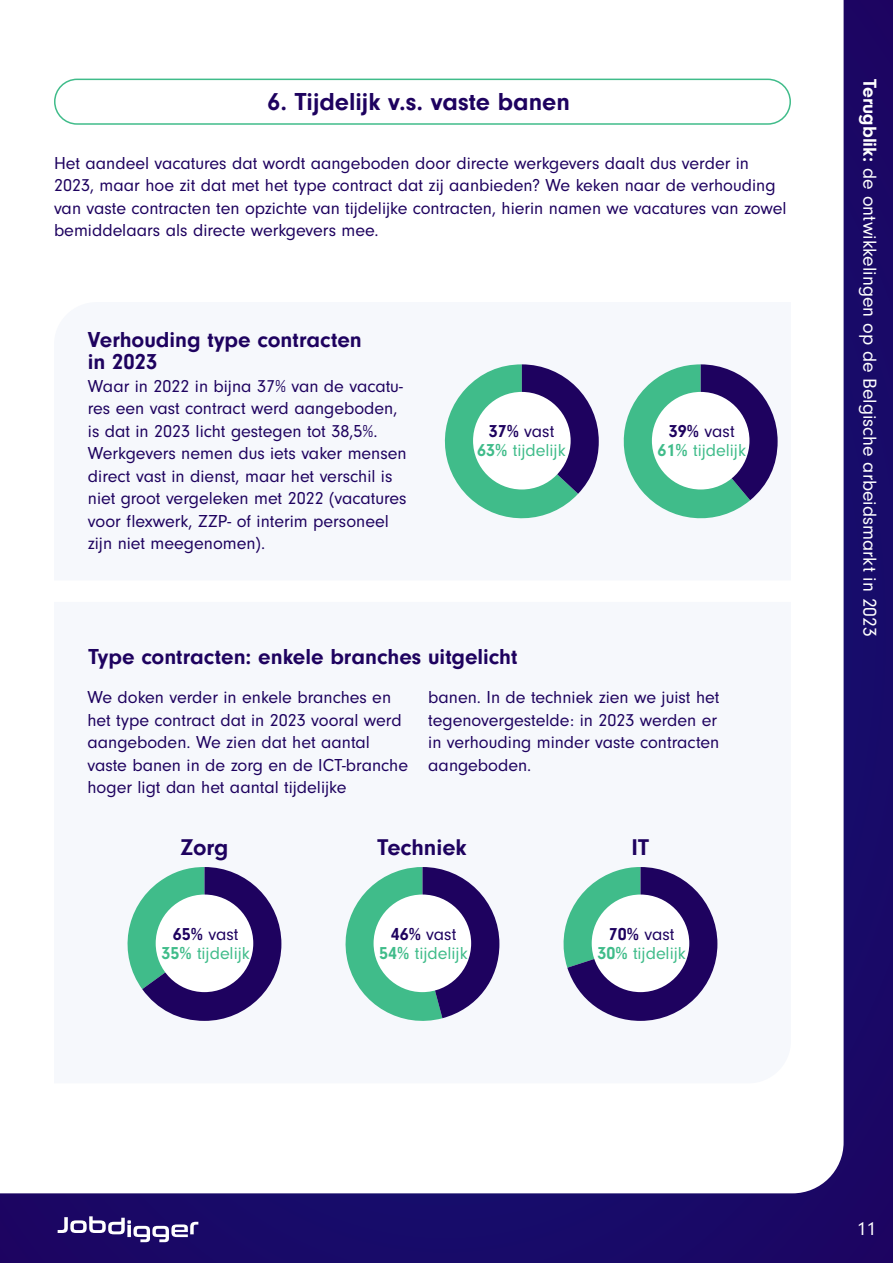
<style>
.page{position:relative;width:893px;height:1263px;background:#180a68}
.page>*{position:absolute;margin:0;border:0;box-sizing:border-box;transform-origin:0 0}
.t1{font:700 25.5px "Neuzeit Gro";color:#1e025f}
.t2{font:700 23.7px "Neuzeit Gro";color:#1e025f}
.t3{font:700 22.5px/22.5px "Neuzeit Gro";color:#1e025f}
.t4{font:19.5px "Neuzeit Gro";color:#fff}
.t5{font:18px/22.5px "Neuzeit Gro";color:#1e025f}
.t6{font:18px/19.5px "Neuzeit Gro";color:#40bc8a;text-align:center}
.s1{font-weight:700;color:#1e025f}
.s2{color:#1e025f}
.s3{font-weight:700}
</style>
<div class="page">
<div style="left:0;top:0;width:844px;height:1193px;background:#fff"></div>
<svg style="left:58px;top:1216px;width:140px;height:26px"></svg>
<div style="left:54px;top:302px;width:737px;height:278px;background:#f6f8fc"></div>
<div style="left:55px;top:79px;width:735px;height:45px;background:#fff;border-radius:22px"></div>
<div style="left:54px;top:79px;width:737px;height:46px;border:2px solid #40bc8a;border-radius:22px"></div>
<div style="left:54px;top:602px;width:737px;height:481px;background:#f6f8fc"></div>
<svg style="left:554px;top:867px;width:163px;height:154px"></svg>
<svg style="left:337px;top:867px;width:162px;height:162px"></svg>
<svg style="left:437px;top:364px;width:162px;height:163px"></svg>
<svg style="left:614px;top:364px;width:164px;height:164px"></svg>
<div style="left:473px;top:392px;width:98px;height:97px;background:#fff;border-radius:50%"></div>
<div style="left:652px;top:392px;width:97px;height:97px;background:#fff;border-radius:50%"></div>
<svg style="left:117px;top:867px;width:164px;height:154px"></svg>
<div style="left:156px;top:894px;width:97px;height:98px;background:#fff;border-radius:50%"></div>
<div style="left:374px;top:894px;width:97px;height:98px;background:#fff;border-radius:50%"></div>
<div style="left:592px;top:894px;width:97px;height:98px;background:#fff;border-radius:50%"></div>
<h1 class="t1" style="left:268px;top:87px;width:304px">6. Tijdelijk v.s. vaste banen</h1>
<p class="t5" style="left:54px;top:152px;width:734px">Het aandeel vacatures dat wordt aangeboden door directe werkgevers daalt dus verder in 2023, maar hoe zit dat met het type contract dat zij aanbieden? We keken naar de verhouding van vaste contracten ten opzichte van tijdelijke contracten, hierin namen we vacatures van zowel bemiddelaars als directe werkgevers mee.</p>
<p class="t3" style="left:88px;top:328px;width:275px">Verhouding type contracten in 2023</p>
<p class="t5" style="left:88px;top:375px;width:320px">Waar in 2022 in bijna 37% van de vacatu&shy;res een vast contract werd aangeboden, is dat in 2023 licht gestegen tot 38,5%.<br>Werkgevers nemen dus iets vaker mensen direct vast in dienst, maar het verschil is niet groot vergeleken met 2022 (vacatures voor flexwerk, ZZP- of interim personeel zijn niet meegenomen).</p>
<p class="t6" style="left:477px;top:422px;width:90px"><span class="s1">37%</span> <span class="s2">vast<br></span><span class="s3">63%</span> tijdelijk</p>
<p class="t6" style="left:658px;top:422px;width:90px"><span class="s1">39%</span> <span class="s2">vast<br></span><span class="s3">61%</span> tijdelijk</p>
<p class="t3" style="left:88px;top:646px;width:431px">Type contracten: enkele branches uitgelicht</p>
<p class="t5" style="left:87px;top:686px;width:322px">We doken verder in enkele branches en het type contract dat in 2023 vooral werd aangeboden. We zien dat het aantal vaste banen in de zorg en de ICT-branche hoger ligt dan het aantal tijdelijke</p>
<p class="t5" style="left:428px;top:686px;width:293px;text-align:justify">banen. In de techniek zien we juist het tegenovergestelde: in 2023 werden er in verhouding minder vaste contracten aangeboden.</p>
<h2 class="t2" style="left:180px;top:834px;width:49px">Zorg</h2>
<h2 class="t2" style="left:378px;top:834px;width:91px">Techniek</h2>
<h2 class="t2" style="left:632px;top:834px;width:19px">IT</h2>
<p class="t6" style="left:161px;top:924px;width:90px"><span class="s1">65%</span> <span class="s2">vast<br></span><span class="s3">35%</span> tijdelijk</p>
<p class="t6" style="left:379px;top:924px;width:90px"><span class="s1">46%</span> <span class="s2">vast<br></span><span class="s3">54%</span> tijdelijk</p>
<p class="t6" style="left:597px;top:924px;width:90px"><span class="s1">70%</span> <span class="s2">vast<br></span><span class="s3">30%</span> tijdelijk</p>
<p class="t4" style="left:880px;top:79px;width:560px;rotate:90deg"><span class="s3">Terugblik:</span> de ontwikkelingen op de Belgische arbeidsmarkt in 2023</p>
<p class="t4" style="left:857px;top:1218px;width:21px">11</p>
</div>
